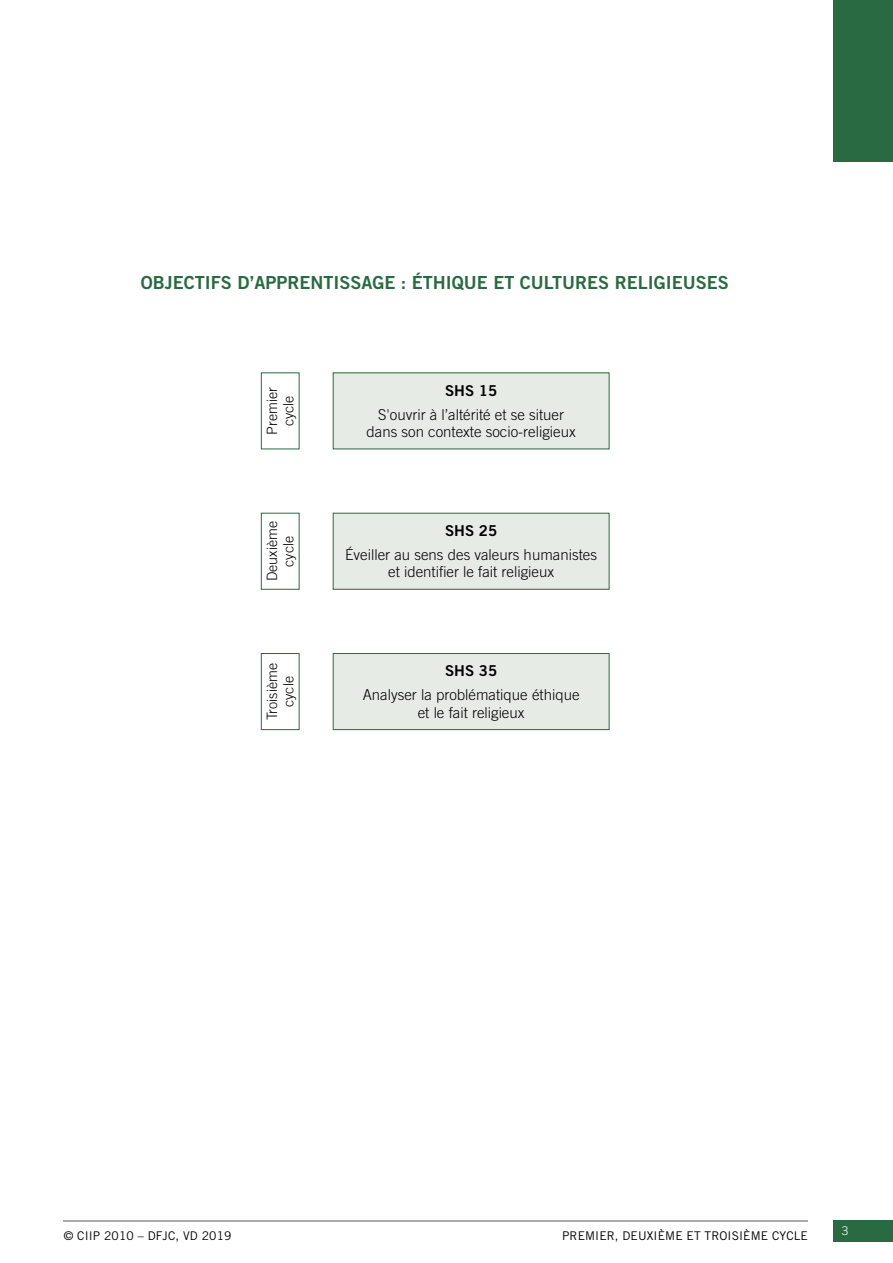
<style>
.page{position:relative;width:893px;height:1263px;background:#fff}
.page>*{position:absolute;margin:0;border:0;box-sizing:border-box;transform-origin:0 0}
.t1{font:18px "Trade Gothic LT Std Bd 2";color:#296a42}
.t2{font:300 15px/17.4px "Trade Gothic LT Std";color:#000;text-align:center}
.t3{font:15px "Trade Gothic LT Std Bd 2";color:#000}
.t4{font:300 14.25px/16.5px "Trade Gothic LT Std";color:#000;text-align:center}
.t5{font:12px "Trade Gothic LT Std";letter-spacing:.01em;color:#000}
.t6{font:300 12px "Trade Gothic LT Std";color:#fff}
</style>
<div class="page">
<hr style="left:64px;top:1220px;width:744px;height:1px;background:#aaa">
<div style="left:833px;top:0;width:60px;height:162px;background:#296a42"></div>
<div style="left:833px;top:1220px;width:60px;height:22px;background:#296a42"></div>
<div style="left:261px;top:653px;width:38px;height:77px;border:1px solid #296a42"></div>
<div style="left:261px;top:513px;width:38px;height:76px;border:1px solid #296a42"></div>
<div style="left:261px;top:373px;width:38px;height:76px;border:1px solid #296a42"></div>
<div style="left:333px;top:653px;width:276px;height:77px;background:#e7ebe5"></div>
<div style="left:333px;top:653px;width:276px;height:77px;border:1px solid #296a42"></div>
<div style="left:333px;top:513px;width:276px;height:76px;background:#e7ebe5"></div>
<div style="left:333px;top:513px;width:276px;height:76px;border:1px solid #296a42"></div>
<div style="left:333px;top:373px;width:276px;height:76px;background:#e7ebe5"></div>
<p class="t1" style="left:141px;top:272px;width:589px">OBJECTIFS D’APPRENTISSAGE : ÉTHIQUE ET CULTURES RELIGIEUSES</p>
<p class="t4" style="left:264px;top:435px;width:49px;rotate:-90deg">Premier cycle</p>
<p class="t4" style="left:264px;top:581px;width:62px;rotate:-90deg">Deuxième cycle</p>
<p class="t4" style="left:264px;top:720px;width:59px;rotate:-90deg">Troisième cycle</p>
<p class="t3" style="left:445px;top:381px;width:54px">SHS 15</p>
<p class="t2" style="left:367px;top:405px;width:211px">S'ouvrir à l’altérité et se situer dans son contexte socio-religieux</p>
<p class="t3" style="left:445px;top:521px;width:54px">SHS 25</p>
<p class="t2" style="left:345px;top:546px;width:253px">Éveiller au sens des valeurs humanistes et identifier le fait religieux</p>
<p class="t3" style="left:445px;top:662px;width:54px">SHS 35</p>
<p class="t2" style="left:363px;top:686px;width:218px">Analyser la problématique éthique et le fait religieux</p>
<p class="t5" style="left:64px;top:1228px;width:169px">© CIIP 2010 – DFJC, VD 2019</p>
<p class="t6" style="left:842px;top:1224px;width:8px">3</p>
<p class="t5" style="left:562px;top:1228px;width:247px">PREMIER, DEUXIÈME ET TROISIÈME CYCLE</p>
</div>
